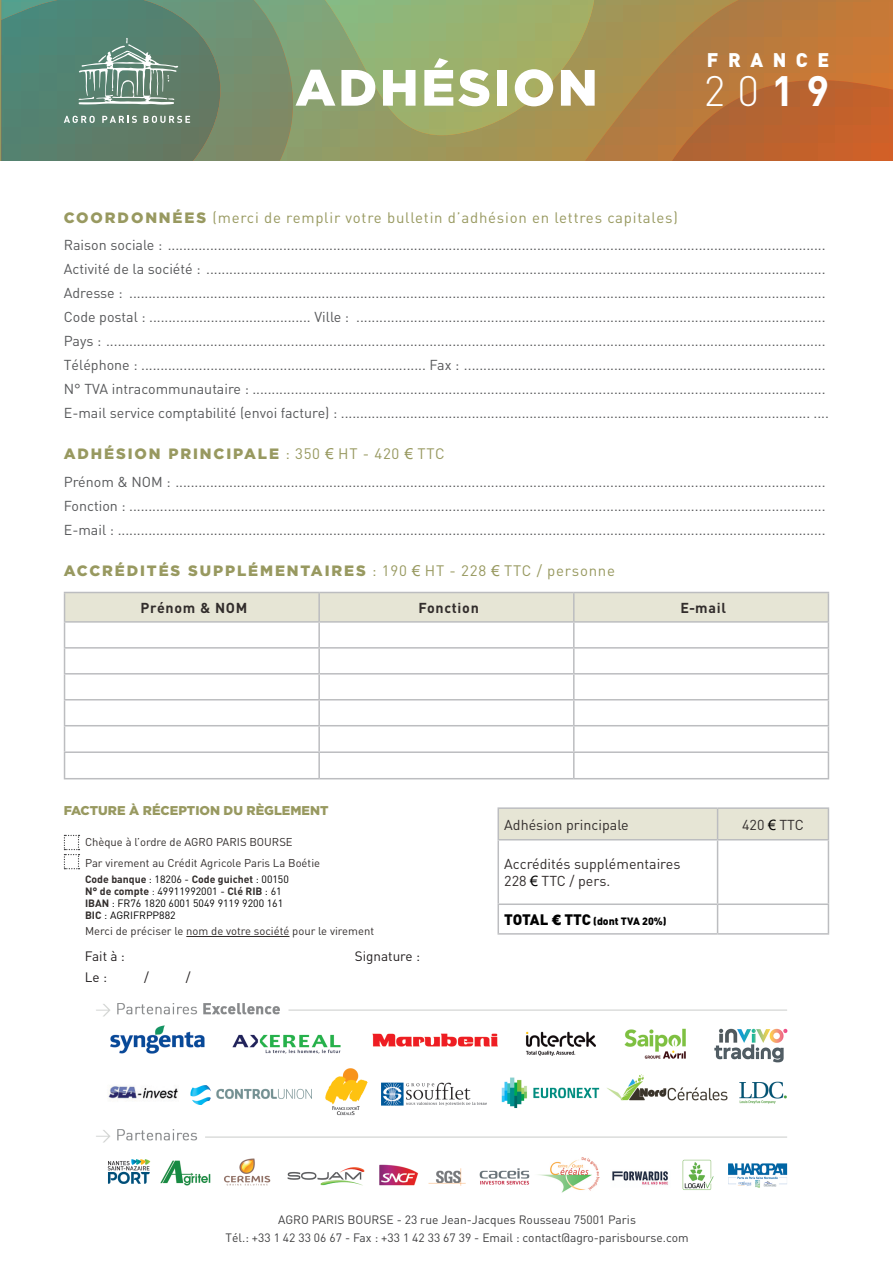
<style>
.page{position:relative;width:893px;height:1263px;background:#fff}
.page>*{position:absolute;margin:0;border:0;box-sizing:border-box;transform-origin:0 0}
.t1{font:900 51px "Gotham";letter-spacing:.05em;color:#fff}
.t2{font:300 42px "DIN";color:#fff}
.t3{font:900 19.5px "DIN";letter-spacing:.49em;color:#fff}
.t4{font:900 15px "Gotham";letter-spacing:.125em;color:#989960}
.t5{font:15px "DIN";letter-spacing:.05em;color:#989960}
.t6{font:14.25px/24px "DIN";color:#57585a}
.t7{font:14.25px/17.1px "DIN";color:#322d2c}
.t8{font:700 14.25px "DIN";letter-spacing:.05em;color:#322d2c}
.t9{font:13.5px "DIN";color:#231f20}
.t10{font:900 12.75px "Gotham";color:#989960}
.t11{font:12px/17.7px "DIN";color:#3e3e3f;text-align:center}
.t12{font:11.25px/20.7px "DIN";color:#322d2c}
.t13{font:10.5px/11.9px "DIN";color:#000}
.t14{font:900 10.5px "DIN";color:#000}
.s1{font-weight:700}
.s2{font-family:"Gotham";font-weight:900}
.s3{font-family:"DIN";font-weight:400}
.s4{font-family:"Arial";font-weight:400}
.s5{font-weight:700;color:#322d2c}
.s6{color:#322d2c}
.s7{font-family:"Arial";color:#000}
.s8{font-size:15px}
.s9{font-family:"Arial";font-size:14.25px}
</style>
<div class="page">
<img style="left:298px;top:0;width:286px;height:161px">
<img style="left:584px;top:0;width:309px;height:161px">
<img style="left:231px;top:0;width:67px;height:161px">
<img style="left:671px;top:80px;width:222px;height:81px">
<img style="left:325px;top:0;width:269px;height:135px">
<img style="left:96px;top:1003px;width:692px;height:190px">
<svg style="left:1px;top:0;width:230px;height:161px;background:#618875"></svg>
<div style="left:499px;top:809px;width:329px;height:30px;background:#e6e5d5"></div>
<hr style="left:497px;top:839px;width:221px;height:1px;background:#bcbdc0">
<hr style="left:718px;top:839px;width:111px;height:1px;background:#bcbdc0">
<hr style="left:497px;top:905px;width:2px;height:28px;background:#bcbdc0">
<hr style="left:497px;top:933px;width:221px;height:2px;background:#bcbdc0">
<svg style="left:717px;top:905px;width:1px;height:28px"></svg>
<svg style="left:828px;top:905px;width:1px;height:28px"></svg>
<hr style="left:718px;top:933px;width:111px;height:2px;background:#bcbdc0">
<hr style="left:497px;top:840px;width:2px;height:63px;background:#bcbdc0">
<hr style="left:497px;top:903px;width:221px;height:2px;background:#bcbdc0">
<hr style="left:717px;top:840px;width:1px;height:63px;background:#bcbdc0">
<hr style="left:828px;top:840px;width:1px;height:63px;background:#bcbdc0">
<hr style="left:718px;top:903px;width:111px;height:2px;background:#bcbdc0">
<hr style="left:497px;top:807px;width:221px;height:2px;background:#bcbdc0">
<hr style="left:497px;top:809px;width:2px;height:30px;background:#bcbdc0">
<hr style="left:718px;top:807px;width:111px;height:2px;background:#bcbdc0">
<hr style="left:717px;top:809px;width:1px;height:30px;background:#bcbdc0">
<hr style="left:828px;top:809px;width:1px;height:30px;background:#bcbdc0">
<svg style="left:64px;top:592px;width:765px;height:186px"></svg>
<hr style="left:64px;top:778px;width:255px;height:1px;background:#bcbdc0">
<hr style="left:319px;top:778px;width:255px;height:1px;background:#bcbdc0">
<hr style="left:574px;top:778px;width:255px;height:1px;background:#bcbdc0">
<svg style="left:64px;top:835px;width:16px;height:34px"></svg>
<hr style="left:186px;top:936px;width:103px;height:1px;background:#322d2c">
<h1 class="t1" style="left:295px;top:58px;width:304px">ADHÉSION</h1>
<h3 class="t3" style="left:707px;top:47px;width:124px">FRANCE</h3>
<h2 class="t2" style="left:704px;top:65px;width:127px">20<span class="s1">19</span></h2>
<p class="t5" style="left:64px;top:208px;width:615px"><span class="s2">COORDONNÉES</span> (merci de remplir votre bulletin d’adhésion en lettres capitales)</p>
<p class="t6" style="left:64px;top:232px;width:767px">Raison sociale : ...........................................................................................................................................................................<br>Activité de la société : .................................................................................................................................................................<br>Adresse : .....................................................................................................................................................................................<br>Code postal : .......................................... Ville : ..........................................................................................................................<br>Pays : ...........................................................................................................................................................................................<br>Téléphone : .......................................................................... Fax : ..............................................................................................<br>N° TVA intracommunautaire : .....................................................................................................................................................<br>E-mail service comptabilité (envoi facture) : .......................................................................................................................... ....</p>
<p class="t4" style="left:64px;top:445px;width:382px">ADHÉSION PRINCIPALE <span class="s3">: 350</span> <span class="s4">€</span> <span class="s3">HT - 420</span> <span class="s4">€</span> <span class="s3">TTC</span></p>
<p class="t6" style="left:64px;top:469px;width:763px;text-align:justify">Prénom &amp; NOM : .........................................................................................................................................................................<br>Fonction : .....................................................................................................................................................................................<br>E-mail : ........................................................................................................................................................................................</p>
<p class="t4" style="left:64px;top:562px;width:553px">ACCRÉDITÉS SUPPLÉMENTAIRES <span class="s3">: 190</span> <span class="s4">€</span> <span class="s3">HT - 228</span> <span class="s4">€</span> <span class="s3">TTC / personne</span></p>
<p class="t8" style="left:141px;top:599px;width:108px">Prénom &amp; NOM</p>
<p class="t8" style="left:418px;top:599px;width:62px">Fonction</p>
<p class="t8" style="left:680px;top:599px;width:47px">E-mail</p>
<p class="t10" style="left:64px;top:803px;width:266px">FACTURE À RÉCEPTION DU RÈGLEMENT</p>
<p class="t12" style="left:85px;top:831px;width:237px">Chèque à l’ordre de AGRO PARIS BOURSE<br>Par virement au Crédit Agricole Paris La Boétie</p>
<p class="t13" style="left:85px;top:873px;width:205px"><span class="s5">Code banque</span> : 18206 - <span class="s5">Code guichet</span> : 00150<br><span class="s5">N° de compte</span> <span class="s6">:</span> 49911992001 - <span class="s5">Clé RIB</span> : 61<br><span class="s5">IBAN</span> : FR76 1820 6001 5049 9119 9200 161<br><span class="s5">BIC</span> : AGRIFRPP882</p>
<p class="t12" style="left:85px;top:920px;width:291px">Merci de préciser le nom de votre société pour le virement</p>
<p class="t9" style="left:85px;top:948px;width:42px">Fait à :</p>
<p class="t9" style="left:355px;top:948px;width:67px">Signature :</p>
<p class="t9" style="left:85px;top:969px;width:24px">Le :</p>
<p class="t9" style="left:144px;top:969px;width:6px">/</p>
<p class="t9" style="left:186px;top:969px;width:6px">/</p>
<p class="t7" style="left:504px;top:816px;width:126px">Adhésion principale</p>
<p class="t7" style="left:742px;top:816px;width:63px">420 <span class="s7">€</span> TTC</p>
<p class="t7" style="left:504px;top:855px;width:178px">Accrédités supplémentaires<br>228 <span class="s7">€</span> TTC / pers.</p>
<p class="t14" style="left:504px;top:914px;width:164px"><span class="s8">TOTAL</span> <span class="s9">€</span> <span class="s8">TTC</span> (dont TVA 20%)</p>
<p class="t11" style="left:226px;top:1211px;width:464px">AGRO PARIS BOURSE - 23 rue Jean-Jacques Rousseau 75001 Paris<br>Tél.: +33 1 42 33 06 67 - Fax : +33 1 42 33 67 39 - Email : contact@agro-parisbourse.com</p>
</div>
